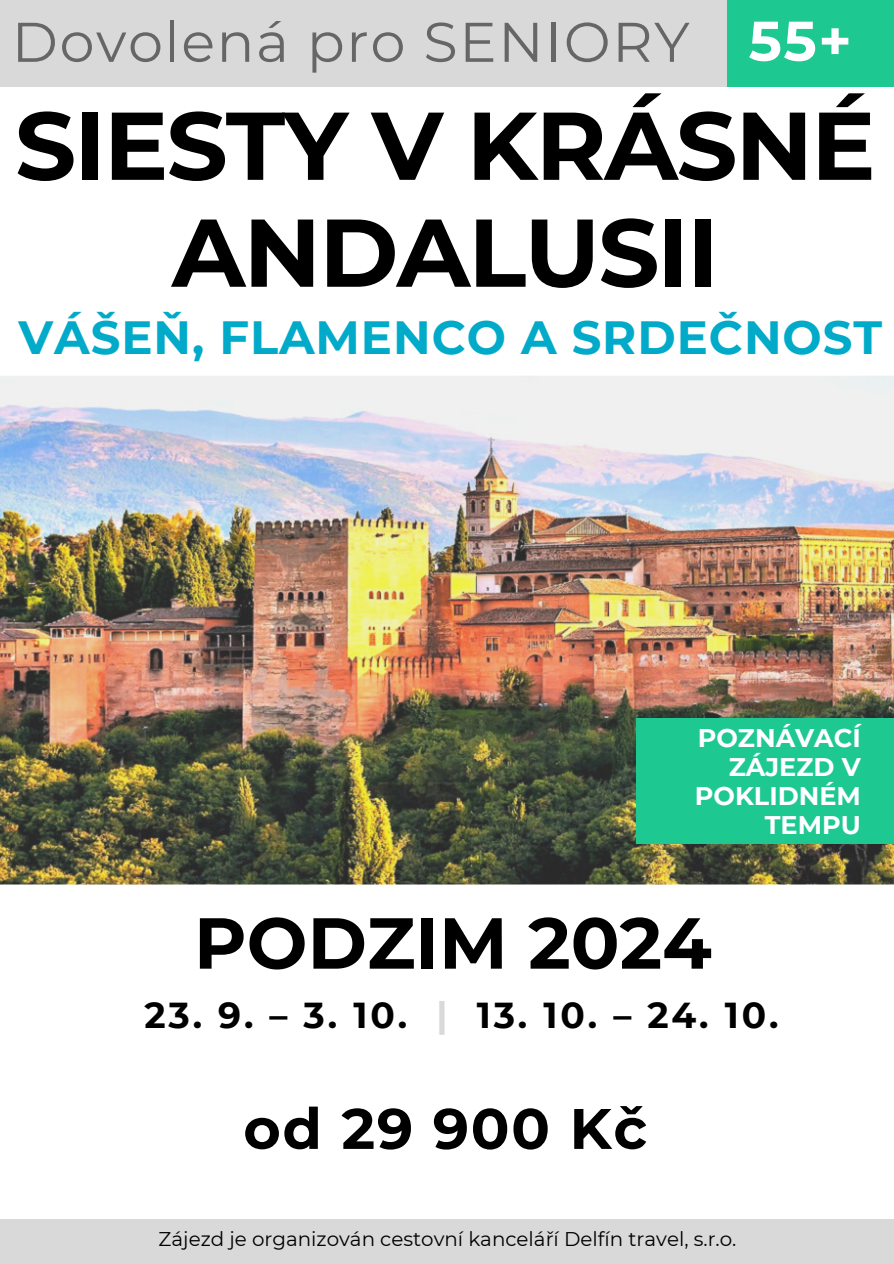
<style>
.page{position:relative;width:894px;height:1264px;background:#fff}
.page>*{position:absolute;margin:0;border:0;box-sizing:border-box;transform-origin:0 0}
.t1{font:700 96px/106.8px "Montserrat";letter-spacing:-.02em;color:#000;text-align:center}
.t2{font:700 72px "Montserrat";color:#000}
.t3{font:700 57px "Montserrat";letter-spacing:.03em;color:#000}
.t4{font:55.65px "Montserrat";letter-spacing:.03em;color:#666}
.t5{font:700 55.65px "Montserrat";color:#fff}
.t6{font:700 46.5px "Montserrat";letter-spacing:.02em;color:#00aac8}
.t7{font:700 36px "Montserrat";letter-spacing:.08em;color:#000}
.t8{font:700 25.5px/29.2px "Montserrat";color:#fff;text-align:right}
.t9{font:19.8px "Montserrat";color:#000}
.s1{color:#d9d9d9}
</style>
<div class="page">
<div style="left:0;top:0;width:841px;height:87px;background:#d9d9d9"></div>
<div style="left:727px;top:0;width:166px;height:87px;background:#1ec891"></div>
<div style="left:0;top:1219px;width:893px;height:44px;background:#d9d9d9"></div>
<img style="left:0;top:376px;width:893px;height:508px">
<div style="left:636px;top:718px;width:257px;height:126px;background:#1ec891"></div>
<p class="t4" style="left:12px;top:8px;width:679px">Dovolená pro SENIORY</p>
<h3 class="t5" style="left:748px;top:7px;width:105px">55+</h3>
<h4 class="t1" style="left:15px;top:92px;width:862px">SIESTY V KRÁSNÉ<br>ANDALUSII</h4>
<h1 class="t6" style="left:19px;top:309px;width:864px">VÁŠEŇ, FLAMENCO A SRDEČNOST</h1>
<p class="t8" style="left:694px;top:723px;width:167px">POZNÁVACÍ<br>ZÁJEZD V<br>POKLIDNÉM<br>TEMPU</p>
<p class="t2" style="left:194px;top:898px;width:519px">PODZIM 2024</p>
<h6 class="t7" style="left:144px;top:992px;width:635px">23. 9. – 3. 10. <span class="s1">|</span> 13. 10. – 24. 10.</h6>
<h2 class="t3" style="left:243px;top:1093px;width:405px">od 29 900 Kč</h2>
<h5 class="t9" style="left:159px;top:1226px;width:579px">Zájezd je organizován cestovní kanceláří Delfín travel, s.r.o.</h5>
</div>
